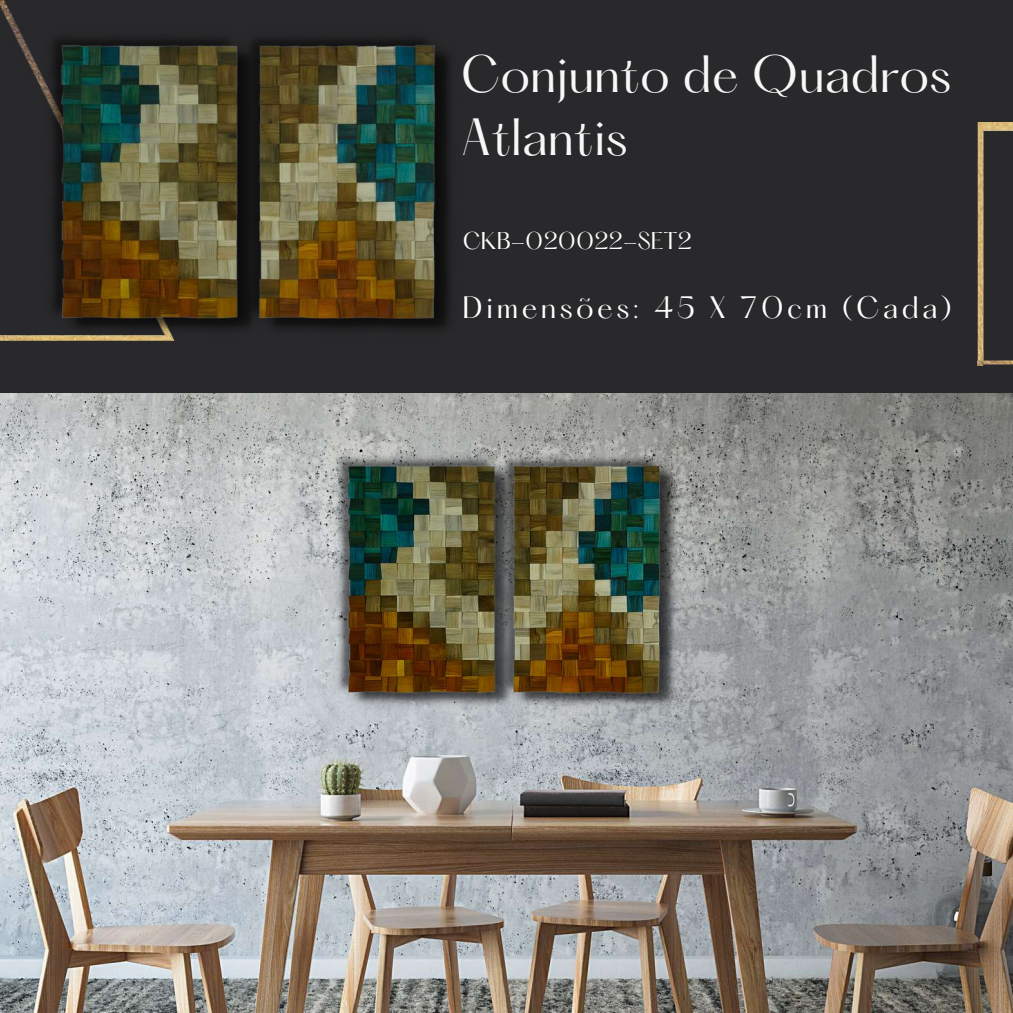
<style>
.page{position:relative;width:1013px;height:1013px;background:#fff}
.page>*{position:absolute;margin:0;border:0;box-sizing:border-box;transform-origin:0 0}
.t1{font:45.75px/63.5px "Hatton";color:#f7f7f7}
.t2{font:27.12px "Hatton";letter-spacing:.125em;color:#fff}
.t3{font:21.25px "Hatton";color:#fff}
</style>
<div class="page">
<div style="left:0;top:0;width:1012px;height:1012px;background:#29292b"></div>
<img style="left:977px;top:122px;width:35px;height:238px">
<img style="left:0;top:0;width:41px;height:340px">
<img style="left:0;top:393px;width:1012px;height:619px">
<img style="left:977px;top:360px;width:35px;height:5px">
<img style="left:41px;top:39px;width:408px;height:301px">
<img style="left:331px;top:449px;width:350px;height:262px">
<p class="t1" style="left:461px;top:47px;width:492px">Conjunto de Quadros<br>Atlantis</p>
<p class="t3" style="left:462px;top:230px;width:231px">CKB-020022-SET2</p>
<p class="t2" style="left:462px;top:294px;width:491px">Dimensões: 45 X 70cm (Cada)</p>
</div>
